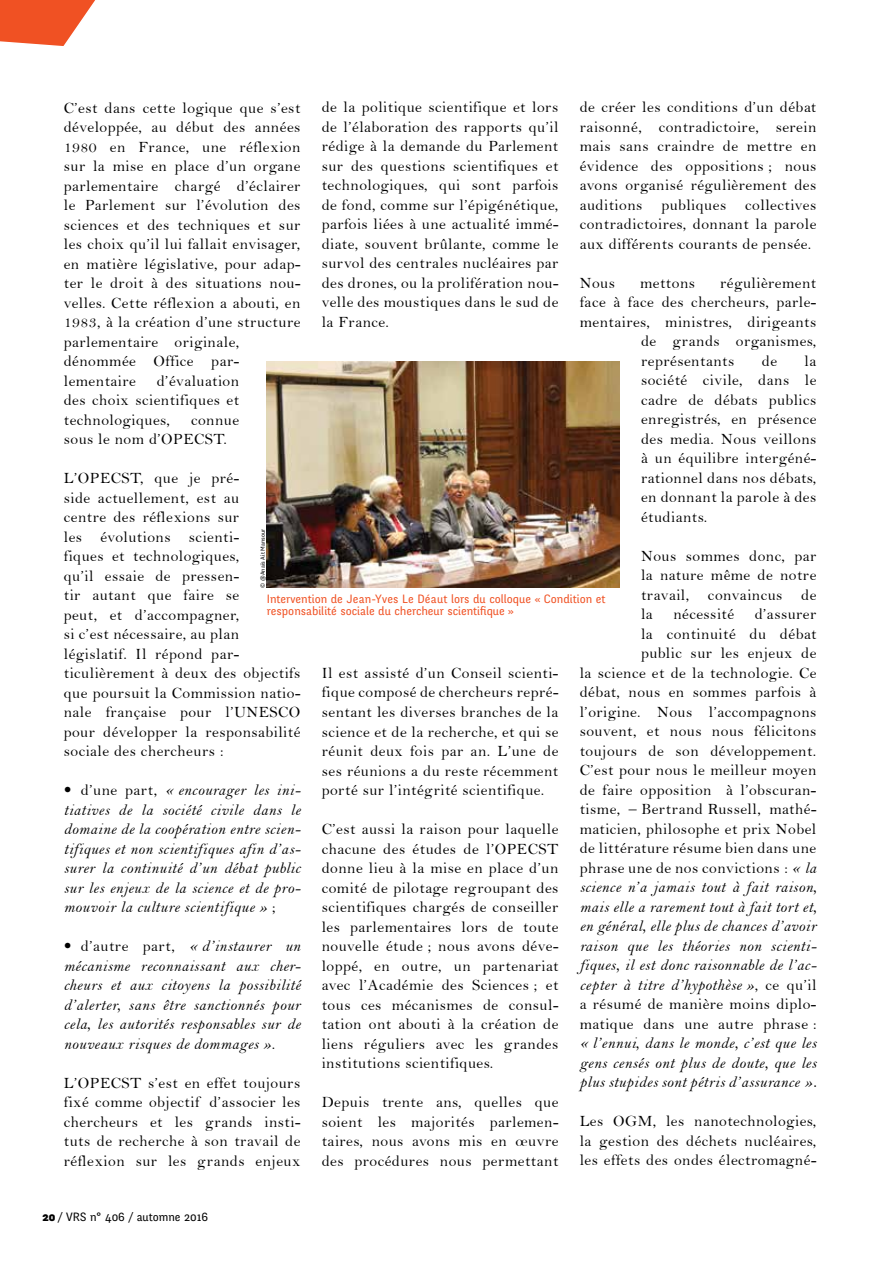
<style>
.page{position:relative;width:893px;height:1263px;background:#fff}
.page>*{position:absolute;margin:0;border:0;box-sizing:border-box;transform-origin:0 0}
.t1{font:15.75px/19.5px "Bell";letter-spacing:.03em;color:#000;text-align:justify}
.t2{font:15.75px/19.5px "Bell MT Italic";letter-spacing:.03em;color:#000;text-align:justify}
.t3{font:12px/12px "Fengardo Neue";color:#f05123}
.t4{font:12px "Fengardo Neue";color:#000}
.t5{font:6px "Fengardo Neue";color:#000}
.s1{font-family:"Frutiger LT Pro";font-stretch:condensed}
.s2{font-family:"Bell"}
.s3{font-family:"Bell MT Italic"}
.s4{font-weight:900}
</style>
<div class="page">
<svg style="left:0;top:0;width:95px;height:46px"></svg>
<img style="left:267px;top:361px;width:353px;height:227px">
<p class="t1" style="left:580px;top:98px;width:238px">de créer les conditions d’un débat raisonné, contradictoire, serein mais sans craindre de mettre en évidence des oppositions ; nous avons organisé régulièrement des auditions publiques collectives contradictoires, donnant la parole aux différents courants de pensée.</p>
<p class="t1" style="left:580px;top:273px;width:37px">Nous</p>
<p class="t1" style="left:640px;top:273px;width:57px">mettons</p>
<p class="t1" style="left:720px;top:273px;width:98px">régulièrement</p>
<p class="t1" style="left:580px;top:293px;width:238px">face à face des chercheurs, parle-</p>
<p class="t1" style="left:580px;top:312px;width:238px">mentaires, ministres, dirigeants</p>
<p class="t1" style="left:641px;top:332px;width:177px">de grands organismes,</p>
<p class="t1" style="left:641px;top:351px;width:95px">représentants</p>
<p class="t1" style="left:762px;top:351px;width:17px">de</p>
<p class="t1" style="left:322px;top:98px;width:238px">de la politique scientifique et lors de l’élaboration des rapports qu’il rédige à la demande du Parlement sur des questions scientifiques et technologiques, qui sont parfois de fond, comme sur l’épigénétique, parfois liées à une actualité immé&shy;diate, souvent brûlante, comme le survol des centrales nucléaires par des drones, ou la prolifération nou&shy;velle des moustiques dans le sud de la France.</p>
<p class="t1" style="left:64px;top:98px;width:238px;text-align:left">C’est dans cette logique que s’est développée, au début des années<br>1980 en France, une réflexion sur la mise en place d’un organe parlementaire chargé d’éclairer le Parlement sur l’évolution des sciences et des techniques et sur les choix qu’il lui fallait envisager, en matière législative, pour adap&shy;ter le droit à des situations nou&shy;velles. Cette réflexion a abouti, en<br>1983, à la création d’une structure parlementaire originale, dénommée Office par&shy;lementaire</p>
<p class="t1" style="left:641px;top:351px;width:177px;text-indent:164px">la société civile, dans le cadre de débats publics enregistrés, en présence des media. Nous veillons à un équilibre intergéné&shy;rationnel dans nos débats, en donnant la parole à des étudiants.</p>
<p class="t1" style="left:641px;top:546px;width:177px">Nous sommes donc, par la nature même de notre travail, convaincus de la</p>
<p class="t1" style="left:64px;top:371px;width:177px;text-indent:93px">d’évaluation des choix scientifiques et technologiques,</p>
<p class="t1" style="left:64px;top:410px;width:177px;text-indent:127px">connue sous le nom d’OPECST.</p>
<p class="t1" style="left:64px;top:468px;width:238px;text-align:left">L’OPECST, que je pré-<br>side actuellement, est au<br>centre des réflexions sur<br>les évolutions scienti-<br>fiques et technologiques,<br>qu’il essaie de pressen-<br>tir autant que faire se<br>peut, et d’accompagner,<br>si c’est nécessaire, au plan législatif. Il répond par&shy;ticulièrement à deux des objectifs que poursuit la Commission natio&shy;nale française pour l’UNESCO pour développer la responsabilité sociale des chercheurs :</p>
<p class="t2" style="left:64px;top:780px;width:238px"><span class="s1">•</span> <span class="s2">d’une part,</span> « encourager les ini&shy;tiatives de la société civile dans le domaine de la coopération entre scien&shy;tifiques et non scientifiques afin d’as&shy;surer la continuité d’un débat public sur les enjeux de la science et de pro&shy;mouvoir la culture scientifique » <span class="s2">;</span></p>
<p class="t2" style="left:64px;top:936px;width:238px"><span class="s1">•</span> <span class="s2">d’autre part,</span> « d’instaurer un mécanisme reconnaissant aux cher&shy;cheurs et aux citoyens la possibilité d’alerter, sans être sanctionnés pour cela, les autorités responsables sur de nouveaux risques de dommages »<span class="s2">.</span></p>
<p class="t1" style="left:64px;top:1073px;width:238px">L’OPECST s’est en effet toujours fixé comme objectif d’associer les chercheurs et les grands insti&shy;tuts de recherche à son travail de réflexion sur les grands enjeux</p>
<p class="t5" style="left:259px;top:588px;width:60px;rotate:-90deg">© @Anaïs Ait Mansour</p>
<p class="t3" style="left:267px;top:593px;width:340px">Intervention de Jean-Yves Le Déaut lors du colloque « Condition et responsabilité sociale du chercheur scientifique »</p>
<p class="t1" style="left:580px;top:604px;width:238px;text-align:right">d’assurer<br>la continuité du débat<br>public sur les enjeux de<br>la science et de la technologie. Ce débat, nous en sommes parfois à l’origine. Nous l’accompagnons souvent, et nous nous félicitons toujours de son développement.<br>C’est pour nous le meilleur moyen de faire opposition à l’obscuran&shy;tisme, – Bertrand -Russell, mathé&shy;maticien, philosophe et prix Nobel de littérature résume bien dans une phrase une de nos convictions : <span class="s3">« la</span></p>
<p class="t2" style="left:580px;top:878px;width:238px">science n’a jamais tout à fait raison, mais elle a rarement tout à fait tort et, en général, elle plus de chances d’avoir raison que les théories non scienti&shy;fiques, il est donc raisonnable de l’ac&shy;cepter à titre d’hypothèse »<span class="s2">, ce qu’il</span></p>
<p class="t1" style="left:580px;top:994px;width:238px">a résumé de manière moins diplo&shy;matique dans une autre phrase :</p>
<p class="t2" style="left:580px;top:1033px;width:238px">« l’ennui, dans le monde, c’est que les gens censés ont plus de doute, que les plus stupides sont pétris d’assurance ».</p>
<p class="t1" style="left:580px;top:1111px;width:238px">Les OGM, les nanotechnologies, la gestion des déchets nucléaires, les effets des ondes électromagné-</p>
<p class="t1" style="left:673px;top:604px;width:62px">nécessité</p>
<p class="t1" style="left:322px;top:663px;width:238px">Il est assisté d’un Conseil scienti&shy;fique composé de chercheurs repré&shy;sentant les diverses branches de la science et de la recherche, et qui se réunit deux fois par an. L’une de ses réunions a du reste récemment porté sur l’intégrité scientifique.</p>
<p class="t1" style="left:322px;top:819px;width:238px">C’est aussi la raison pour laquelle chacune des études de l’OPECST donne lieu à la mise en place d’un comité de pilotage regroupant des scientifiques chargés de conseiller les parlementaires lors de toute nouvelle étude ; nous avons déve&shy;loppé, en outre, un partenariat avec l’Académie des Sciences ; et tous ces mécanismes de consul&shy;tation ont abouti à la création de liens réguliers avec les grandes institutions scientifiques.</p>
<p class="t1" style="left:322px;top:1092px;width:238px">Depuis trente ans, quelles que soient les majorités parlemen&shy;taires, nous avons mis en œuvre des procédures nous permettant</p>
<p class="t4" style="left:43px;top:1209px;width:167px"><span class="s4">20</span> / VRS n° 406 / automne 2016</p>
</div>
